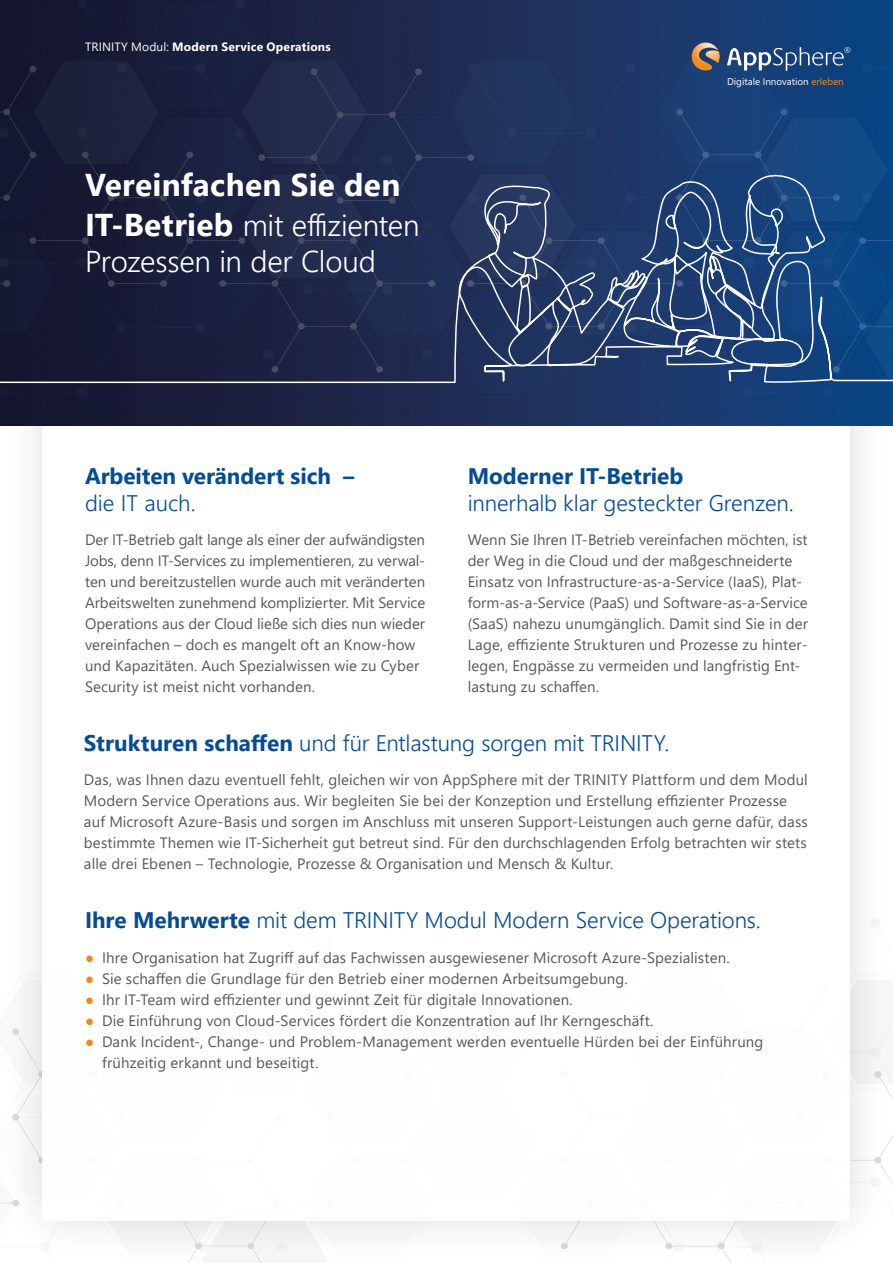
<style>
.page{position:relative;width:893px;height:1263px;background:#f9f9f9}
.page>*{position:absolute;margin:0;border:0;box-sizing:border-box;transform-origin:0 0}
.HEADER_Headline{font:700 31.5px "Segoe UI";letter-spacing:.01em;color:#fff}
.HEADER_Headline-2{font:300 30px/36px "Segoe UI";letter-spacing:-.01em;color:#fff}
.Header_Blau{font:300 22.5px/27px "Segoe UI";letter-spacing:-.005em;color:#044c95}
.Header_Blau-2{font:700 22.5px/27px "Segoe UI";letter-spacing:-.005em;color:#044c95}
.Content_Grau_Light{font:15px/21px "Segoe UI";letter-spacing:.005em;color:#585856}
.Content_Grau_Light-2{font:700 12px "Segoe UI";letter-spacing:.02em;color:#fff}
.t1{font:9.75px "Segoe UI";color:#fff}
.s1{font-weight:400}
.s2{font-weight:700;font-size:31.5px}
.s3{color:#f28a1a}
.s4{font-weight:700}
.s5{font-weight:300}
.s6{color:#f28a19}
</style>
<div class="page">
<div style="left:43px;top:43px;width:807px;height:1177px;background:#fff"></div>
<svg style="left:0;top:0;width:893px;height:443px;background:#283b61"></svg>
<p class="Content_Grau_Light-2" style="left:85px;top:36px;width:247px"><span class="s1">TRINITY Modul:</span> Modern Service Operations</p>
<p class="HEADER_Headline" style="left:85px;top:156px;width:317px">Vereinfachen Sie den</p>
<p class="HEADER_Headline-2" style="left:85px;top:204px;width:336px"><span class="s2">IT-Betrieb</span> mit effizienten<br>Prozessen in der Cloud</p>
<p class="t1" style="left:727px;top:72px;width:118px">Digitale Innovation <span class="s3">erleben</span></p>
<p class="Header_Blau" style="left:468px;top:460px;width:327px"><span class="s4">Moderner IT-Betrieb<br></span>innerhalb klar gesteckter Grenzen.</p>
<p class="Content_Grau_Light" style="left:468px;top:528px;width:342px">Wenn Sie Ihren IT-Betrieb vereinfachen möchten, ist der Weg in die Cloud und der maßgeschneiderte Einsatz von Infrastructure-as-a-Service (IaaS), Plat&shy;form-as-a-Service (PaaS) und Software-as-a-Service (SaaS) nahezu unumgänglich. Damit sind Sie in der Lage, effiziente Strukturen und Prozesse zu hinter&shy;legen, Engpässe zu vermeiden und langfristig Ent&shy;lastung zu schaffen.</p>
<p class="Header_Blau" style="left:84px;top:727px;width:587px"><span class="s4">Strukturen schaffen</span> und für Entlastung sorgen mit TRINITY.</p>
<p class="Content_Grau_Light" style="left:84px;top:767px;width:725px">Das, was Ihnen dazu eventuell fehlt, gleichen wir von AppSphere mit der TRINITY Plattform und dem Modul Modern Service Operations aus. Wir begleiten Sie bei der Konzeption und Erstellung effizienter Prozesse auf Microsoft Azure-Basis und sorgen im Anschluss mit unseren Support-Leistungen auch gerne dafür, dass bestimmte Themen wie IT-Sicherheit gut betreut sind. Für den durchschlagenden Erfolg betrachten wir stets alle drei Ebenen – Technologie, Prozesse &amp; Organisation und Mensch &amp; Kultur.</p>
<p class="Header_Blau-2" style="left:85px;top:461px;width:271px">Arbeiten verändert sich – <span class="s5">die IT auch.</span></p>
<p class="Content_Grau_Light" style="left:85px;top:528px;width:342px">Der IT-Betrieb galt lange als einer der aufwändigsten Jobs, denn IT-Services zu implementieren, zu verwal&shy;ten und bereitzustellen wurde auch mit veränderten Arbeitswelten zunehmend komplizierter. Mit Service Operations aus der Cloud ließe sich dies nun wieder vereinfachen – doch es mangelt oft an Know-how und Kapazitäten. Auch Spezialwissen wie zu Cyber Security ist meist nicht vorhanden.</p>
<p class="Header_Blau" style="left:85px;top:904px;width:677px"><span class="s4">Ihre Mehrwerte</span> mit dem TRINITY Modul Modern Service Operations.</p>
<p class="Content_Grau_Light" style="left:85px;top:946px;width:646px"><span class="s6">●</span> Ihre Organisation hat Zugriff auf das Fachwissen ausgewiesener Microsoft Azure-Spezialisten.</p>
<p class="Content_Grau_Light" style="left:85px;top:967px;width:544px"><span class="s6">●</span> Sie schaffen die Grundlage für den Betrieb einer modernen Arbeitsumgebung.</p>
<p class="Content_Grau_Light" style="left:85px;top:988px;width:489px"><span class="s6">●</span> Ihr IT-Team wird effizienter und gewinnt Zeit für digitale Innovationen.</p>
<p class="Content_Grau_Light" style="left:85px;top:1009px;width:570px"><span class="s6">●</span> Die Einführung von Cloud-Services fördert die Konzentration auf Ihr Kerngeschäft.</p>
<p class="Content_Grau_Light" style="left:102px;top:1030px;width:663px;text-indent:-17px"><span class="s6">●</span> Dank Incident-, Change- und Problem-Management werden eventuelle Hürden bei der Einführung frühzeitig erkannt und beseitigt.</p>
</div>
